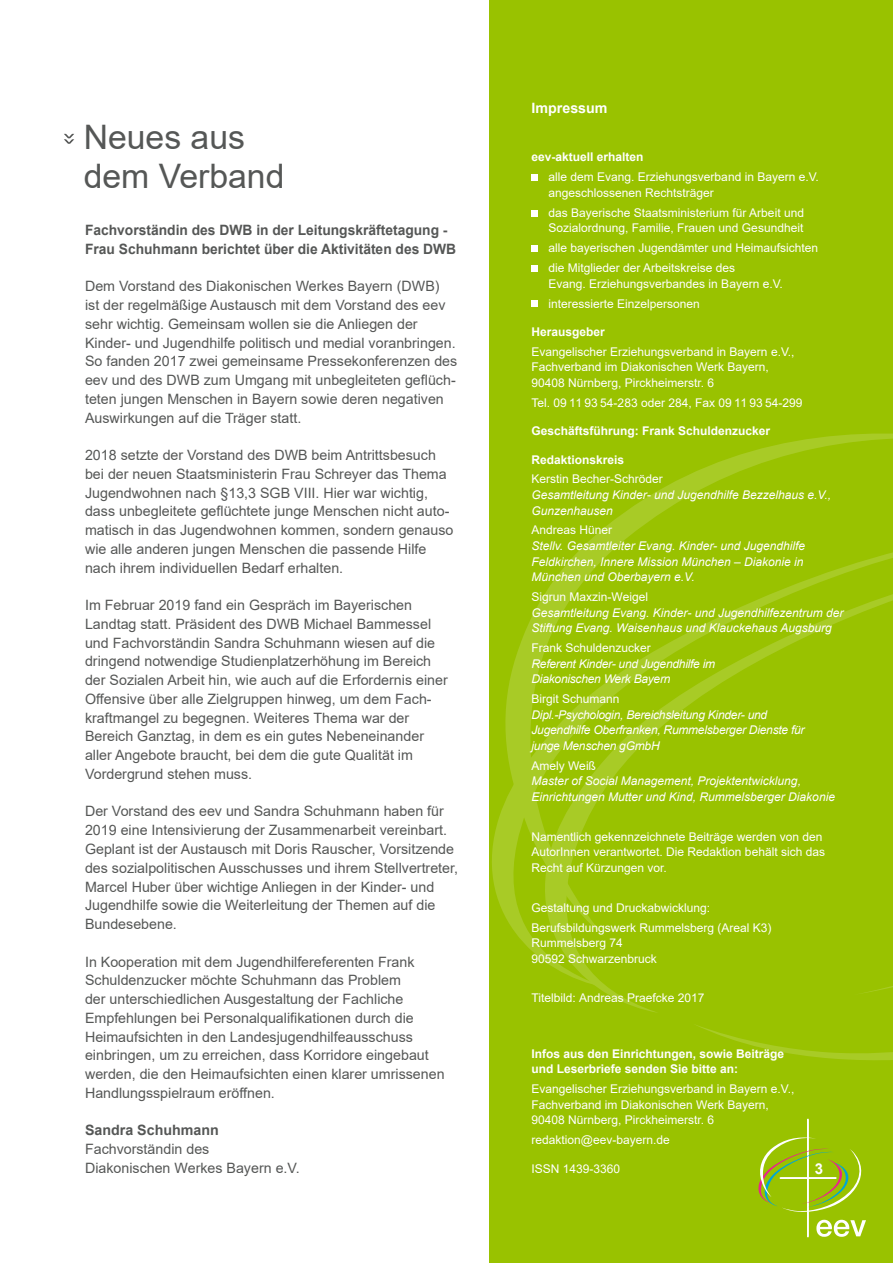
<style>
.page{position:relative;width:893px;height:1263px;background:#fff}
.page>*{position:absolute;margin:0;border:0;box-sizing:border-box;transform-origin:0 0}
.t1{font:33.75px/39px "Arial";color:#555756}
.t2{font:700 15px "Arial";color:#fff}
.t3{font:14.25px/18.8px "Arial";color:#555756}
.t4{font:700 14.25px/18.8px "Arial";color:#555756}
.t5{font:700 14.25px "Arial";color:#fff}
.t6{font:12px/15.6px "Arial";color:#fff}
.t7{font:italic 12px/15.6px "Arial";color:#fff}
.t8{font:italic 12px/15.6px "Arial";letter-spacing:-.02em;color:#fff}
.t9{font:700 12px/15.6px "Arial";color:#fff}
</style>
<div class="page">
<div style="left:489px;top:0;width:404px;height:1263px;background:#99c200"></div>
<svg style="left:64px;top:134px;width:10px;height:10px"></svg>
<svg style="left:524px;top:936px;width:133px;height:77px"></svg>
<svg style="left:696px;top:986px;width:197px;height:74px"></svg>
<svg style="left:500px;top:433px;width:393px;height:503px"></svg>
<div style="left:808px;top:1119px;width:1px;height:118px;border:1px solid #fff"></div>
<svg style="left:758px;top:1136px;width:104px;height:77px"></svg>
<svg style="left:816px;top:1220px;width:50px;height:17px"></svg>
<div style="left:531px;top:174px;width:7px;height:7px;background:#fff"></div>
<div style="left:531px;top:210px;width:7px;height:6px;background:#fff"></div>
<div style="left:531px;top:245px;width:7px;height:7px;background:#fff"></div>
<div style="left:531px;top:265px;width:7px;height:6px;background:#fff"></div>
<div style="left:531px;top:301px;width:7px;height:6px;background:#fff"></div>
<h1 class="t1" style="left:84px;top:118px;width:202px">Neues aus dem Verband</h1>
<p class="t4" style="left:85px;top:221px;width:373px">Fachvorständin des DWB in der Leitungskräftetagung -<br>Frau Schuhmann berichtet über die Aktivitäten des DWB</p>
<p class="t3" style="left:85px;top:277px;width:374px">Dem Vorstand des Diakonischen Werkes Bayern (DWB) ist der regelmäßige Austausch mit dem Vorstand des eev sehr wichtig. Gemeinsam wollen sie die Anliegen der Kinder- und Jugendhilfe politisch und medial voranbringen.<br>So fanden 2017 zwei gemeinsame Pressekonferenzen des eev und des DWB zum Umgang mit unbegleiteten geflüch&shy;teten jungen Menschen in Bayern sowie deren negativen Auswirkungen auf die Träger statt.</p>
<p class="t3" style="left:85px;top:446px;width:370px">2018 setzte der Vorstand des DWB beim Antrittsbesuch bei der neuen Staatsministerin Frau Schreyer das Thema Jugendwohnen nach §13,3 SGB VIII. Hier war wichtig, dass unbegleitete geflüchtete junge Menschen nicht auto&shy;matisch in das Jugendwohnen kommen, sondern genauso wie alle anderen jungen Menschen die passende Hilfe nach ihrem individuellen Bedarf erhalten.</p>
<p class="t3" style="left:85px;top:596px;width:364px">Im Februar 2019 fand ein Gespräch im Bayerischen Landtag statt. Präsident des DWB Michael Bammessel und Fachvorständin Sandra Schuhmann wiesen auf die dringend notwendige Studienplatzerhöhung im Bereich der Sozialen Arbeit hin, wie auch auf die Erfordernis einer Offensive über alle Zielgruppen hinweg, um dem Fach&shy;kraftmangel zu begegnen. Weiteres Thema war der Bereich Ganztag, in dem es ein gutes Nebeneinander aller Angebote braucht, bei dem die gute Qualität im Vordergrund stehen muss.</p>
<p class="t3" style="left:85px;top:802px;width:375px">Der Vorstand des eev und Sandra Schuhmann haben für 2019 eine Intensivierung der Zusammenarbeit vereinbart.<br>Geplant ist der Austausch mit Doris Rauscher, Vorsitzende des sozialpolitischen Ausschusses und ihrem Stellvertreter, Marcel Huber über wichtige Anliegen in der Kinder- und Jugendhilfe sowie die Weiterleitung der Themen auf die Bundesebene.</p>
<p class="t3" style="left:85px;top:952px;width:361px">In Kooperation mit dem Jugendhilfereferenten Frank Schuldenzucker möchte Schuhmann das Problem<br>der unterschiedlichen Ausgestaltung der Fachliche Empfehlungen bei Personalqualifikationen durch die Heimaufsichten in den Landesjugendhilfeausschuss einbringen, um zu erreichen, dass Korridore eingebaut werden, die den Heimaufsichten einen klarer umrissenen Handlungsspielraum eröffnen.</p>
<p class="t4" style="left:85px;top:1121px;width:135px">Sandra Schuhmann</p>
<p class="t3" style="left:85px;top:1139px;width:216px">Fachvorständin des<br>Diakonischen Werkes Bayern e.V.</p>
<p class="t5" style="left:531px;top:98px;width:78px">Impressum</p>
<p class="t9" style="left:531px;top:150px;width:114px">eev-aktuell erhalten</p>
<p class="t6" style="left:549px;top:169px;width:272px">alle dem Evang. Erziehungsverband in Bayern e.V. angeschlossenen Rechtsträger</p>
<p class="t6" style="left:549px;top:205px;width:257px">das Bayerische Staatsministerium für Arbeit und<br>Sozialordnung, Familie, Frauen und Gesundheit</p>
<p class="t6" style="left:549px;top:238px;width:271px;line-height:19.8px">alle bayerischen Jugendämter und Heimaufsichten die Mitglieder der Arbeitskreise des</p>
<p class="t6" style="left:549px;top:273px;width:236px;line-height:19.8px">Evang. Erziehungsverbandes in Bayern e.V. interessierte Einzelpersonen</p>
<p class="t9" style="left:531px;top:324px;width:75px">Herausgeber</p>
<p class="t6" style="left:531px;top:344px;width:265px">Evangelischer Erziehungsverband in Bayern e.V.,<br>Fachverband im Diakonischen Werk Bayern,<br>90408 Nürnberg, Pirckheimerstr. 6</p>
<p class="t6" style="left:531px;top:395px;width:272px">Tel. 09 11 93 54-283 oder 284, Fax 09 11 93 54-299</p>
<p class="t9" style="left:531px;top:423px;width:240px">Geschäftsführung: Frank Schuldenzucker</p>
<p class="t9" style="left:531px;top:452px;width:94px">Redaktionskreis</p>
<p class="t6" style="left:531px;top:471px;width:133px">Kerstin Becher-Schröder</p>
<p class="t7" style="left:531px;top:487px;width:301px">Gesamtleitung Kinder- und Jugendhilfe Bezzelhaus e.V.,<br>Gunzenhausen</p>
<p class="t6" style="left:531px;top:522px;width:82px">Andreas Hüner</p>
<p class="t7" style="left:531px;top:538px;width:275px">Stellv. Gesamtleiter Evang. Kinder- und Jugendhilfe<br>Feldkirchen, Innere Mission München – Diakonie in<br>München und Oberbayern e.V.</p>
<p class="t6" style="left:531px;top:589px;width:118px">Sigrun Maxzin-Weigel</p>
<p class="t7" style="left:531px;top:605px;width:313px">Gesamtleitung Evang. Kinder- und Jugendhilfezentrum der<br>Stiftung Evang. Waisenhaus und Klauckehaus Augsburg</p>
<p class="t6" style="left:531px;top:640px;width:121px">Frank Schuldenzucker</p>
<p class="t8" style="left:531px;top:656px;width:185px">Referent Kinder- und Jugendhilfe im<br>Diakonischen Werk Bayern</p>
<p class="t6" style="left:531px;top:691px;width:90px">Birgit Schumann</p>
<p class="t8" style="left:531px;top:707px;width:275px">Dipl.-Psychologin, Bereichsleitung Kinder- und<br>Jugendhilfe Oberfranken, Rummelsberger Dienste für junge Menschen gGmbH</p>
<p class="t6" style="left:531px;top:758px;width:66px">Amely Weiß</p>
<p class="t7" style="left:531px;top:774px;width:305px">Master of Social Management, Projektentwicklung,<br>Einrichtungen Mutter und Kind, Rummelsberger Diakonie</p>
<p class="t6" style="left:531px;top:829px;width:295px">Namentlich gekennzeichnete Beiträge werden von den<br>AutorInnen verantwortet. Die Redaktion behält sich das<br>Recht auf Kürzungen vor.</p>
<p class="t6" style="left:531px;top:897px;width:242px;line-height:19.8px">Gestaltung und Druckabwicklung:<br>Berufsbildungswerk Rummelsberg (Areal K3)</p>
<p class="t6" style="left:531px;top:935px;width:127px">Rummelsberg 74<br>90592 Schwarzenbruck</p>
<p class="t6" style="left:531px;top:990px;width:174px">Titelbild: Andreas Praefcke 2017</p>
<p class="t9" style="left:531px;top:1046px;width:254px">Infos aus den Einrichtungen, sowie Beiträge und Leserbriefe senden Sie bitte an:</p>
<p class="t6" style="left:531px;top:1081px;width:265px">Evangelischer Erziehungsverband in Bayern e.V.,<br>Fachverband im Diakonischen Werk Bayern,<br>90408 Nürnberg, Pirckheimerstr. 6</p>
<p class="t6" style="left:531px;top:1132px;width:140px">redaktion@eev-bayern.de</p>
<p class="t6" style="left:531px;top:1160px;width:90px">ISSN 1439-3360</p>
<p class="t2" style="left:815px;top:1158px;width:10px">3</p>
</div>
